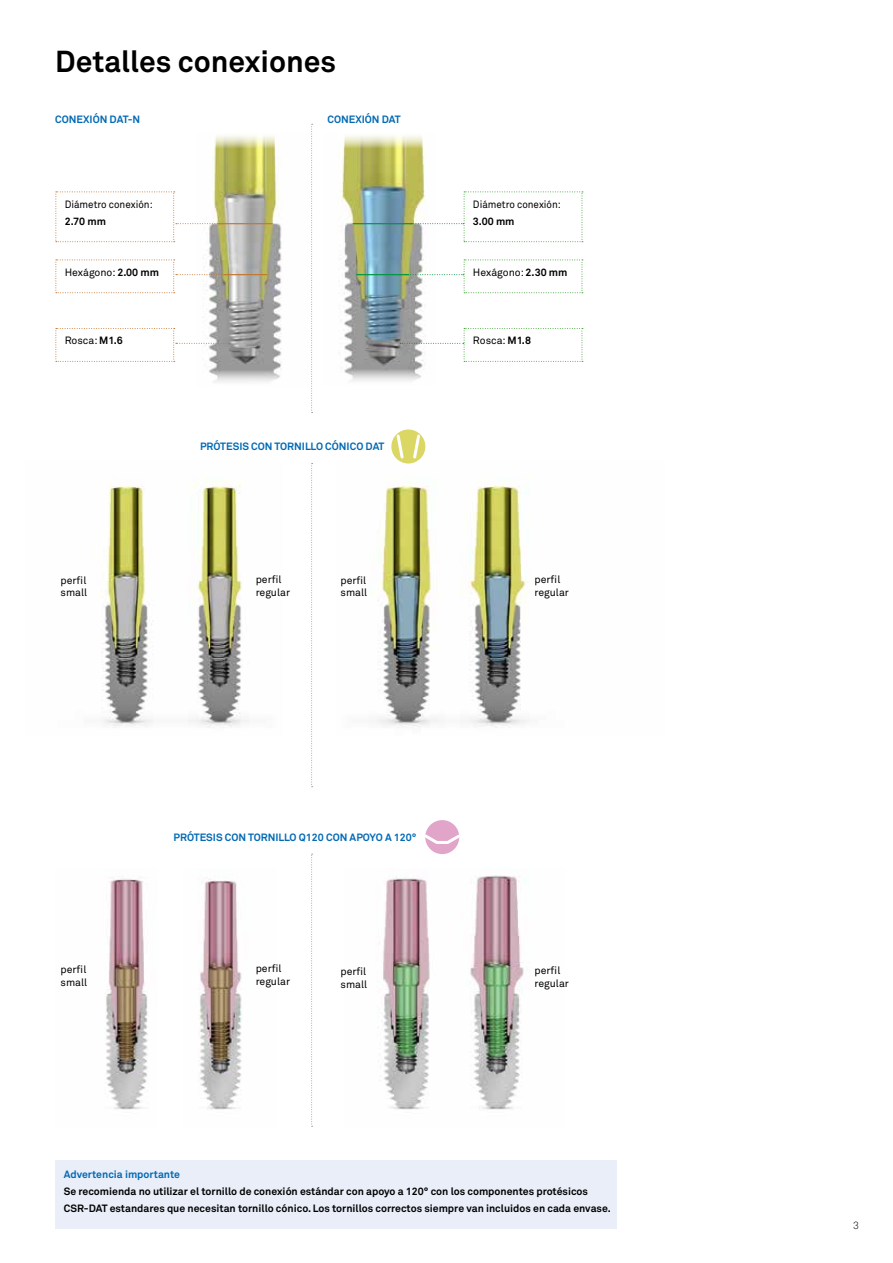
<style>
.page{position:relative;width:893px;height:1263px;background:#fff}
.page>*{position:absolute;margin:0;border:0;box-sizing:border-box;transform-origin:0 0}
.t1{font:700 30px "Akkurat Pro";color:#000}
.t2{font:700 10.5px/17px "Akkurat Pro";color:#000}
.t3{font:10.5px/12.6px "Akkurat Pro";color:#000}
.t4{font:700 10.5px "Akkurat Pro";color:#0069b4}
.t5{font:10.5px "Akkurat Pro";color:#000;scale:.94 1}
.t6{font:10.5px "Akkurat Light Pro";color:#000}
.s1{font-weight:700}
</style>
<div class="page">
<img style="left:470px;top:875px;width:54px;height:235px">
<img style="left:379px;top:876px;width:51px;height:234px">
<img style="left:105px;top:876px;width:43px;height:234px">
<img style="left:198px;top:879px;width:44px;height:231px">
<img style="left:101px;top:478px;width:148px;height:250px">
<img style="left:371px;top:462px;width:158px;height:266px">
<img style="left:203px;top:136px;width:79px;height:246px">
<img style="left:339px;top:136px;width:87px;height:245px">
<hr style="left:218px;top:223px;width:55px;height:1px;background:#c37632">
<hr style="left:353px;top:223px;width:60px;height:1px;background:#009641">
<hr style="left:223px;top:274px;width:44px;height:1px;background:#c37632">
<hr style="left:356px;top:274px;width:53px;height:1px;background:#009641">
<svg style="left:311px;top:854px;width:2px;height:273px"></svg>
<svg style="left:311px;top:124px;width:2px;height:289px"></svg>
<svg style="left:311px;top:463px;width:2px;height:324px"></svg>
<svg style="left:56px;top:191px;width:162px;height:51px"></svg>
<svg style="left:411px;top:191px;width:172px;height:51px"></svg>
<svg style="left:56px;top:328px;width:173px;height:34px"></svg>
<svg style="left:400px;top:328px;width:183px;height:34px"></svg>
<svg style="left:56px;top:260px;width:166px;height:33px"></svg>
<svg style="left:406px;top:260px;width:177px;height:33px"></svg>
<div style="left:55px;top:1160px;width:562px;height:68px;background:#e9eef9"></div>
<div style="left:425px;top:820px;width:34px;height:34px;background:#e2a5ca;border-radius:50%"></div>
<svg style="left:425px;top:832px;width:35px;height:13px"></svg>
<div style="left:391px;top:429px;width:34px;height:34px;background:#dbd765;border-radius:50%"></div>
<svg style="left:395px;top:432px;width:27px;height:28px"></svg>
<h1 class="t1" style="left:55px;top:43px;width:282px">Detalles conexiones</h1>
<p class="t4" style="left:55px;top:113px;width:86px">CONEXIÓN DAT-N</p>
<p class="t4" style="left:327px;top:113px;width:75px">CONEXIÓN DAT</p>
<p class="t5" style="left:65px;top:199px;width:95px">Diámetro conexión:</p>
<p class="t2" style="left:65px;top:213px;width:43px">2.70 mm</p>
<p class="t5" style="left:473px;top:199px;width:95px">Diámetro conexión:</p>
<p class="t2" style="left:473px;top:213px;width:43px">3.00 mm</p>
<p class="t3" style="left:65px;top:267px;width:96px">Hexágono: <span class="s1">2.00 mm</span></p>
<p class="t3" style="left:473px;top:267px;width:96px">Hexágono: <span class="s1">2.30 mm</span></p>
<p class="t3" style="left:65px;top:335px;width:60px">Rosca: <span class="s1">M1.6</span></p>
<p class="t3" style="left:473px;top:335px;width:60px">Rosca: <span class="s1">M1.8</span></p>
<p class="t3" style="left:61px;top:574px;width:28px">perfil small</p>
<p class="t4" style="left:200px;top:439px;width:186px">PRÓTESIS CON TORNILLO CÓNICO DAT</p>
<p class="t3" style="left:256px;top:573px;width:36px">perfil regular</p>
<p class="t3" style="left:341px;top:574px;width:28px">perfil small</p>
<p class="t3" style="left:61px;top:963px;width:28px">perfil small</p>
<p class="t4" style="left:174px;top:831px;width:244px">PRÓTESIS CON TORNILLO Q120 CON APOYO A 120°</p>
<p class="t3" style="left:256px;top:963px;width:36px">perfil regular</p>
<p class="t3" style="left:341px;top:965px;width:28px">perfil small</p>
<p class="t3" style="left:535px;top:573px;width:36px">perfil regular</p>
<p class="t3" style="left:535px;top:965px;width:36px">perfil regular</p>
<p class="t4" style="left:64px;top:1168px;width:118px">Advertencia importante</p>
<p class="t2" style="left:64px;top:1183px;width:548px">Se recomienda no utilizar el tornillo de conexión estándar con apoyo a 120° con los componentes protésicos<br>CSR-DAT estandares que necesitan tornillo cónico. Los tornillos correctos siempre van incluidos en cada envase.</p>
<p class="t6" style="left:853px;top:1219px;width:7px">3</p>
</div>
